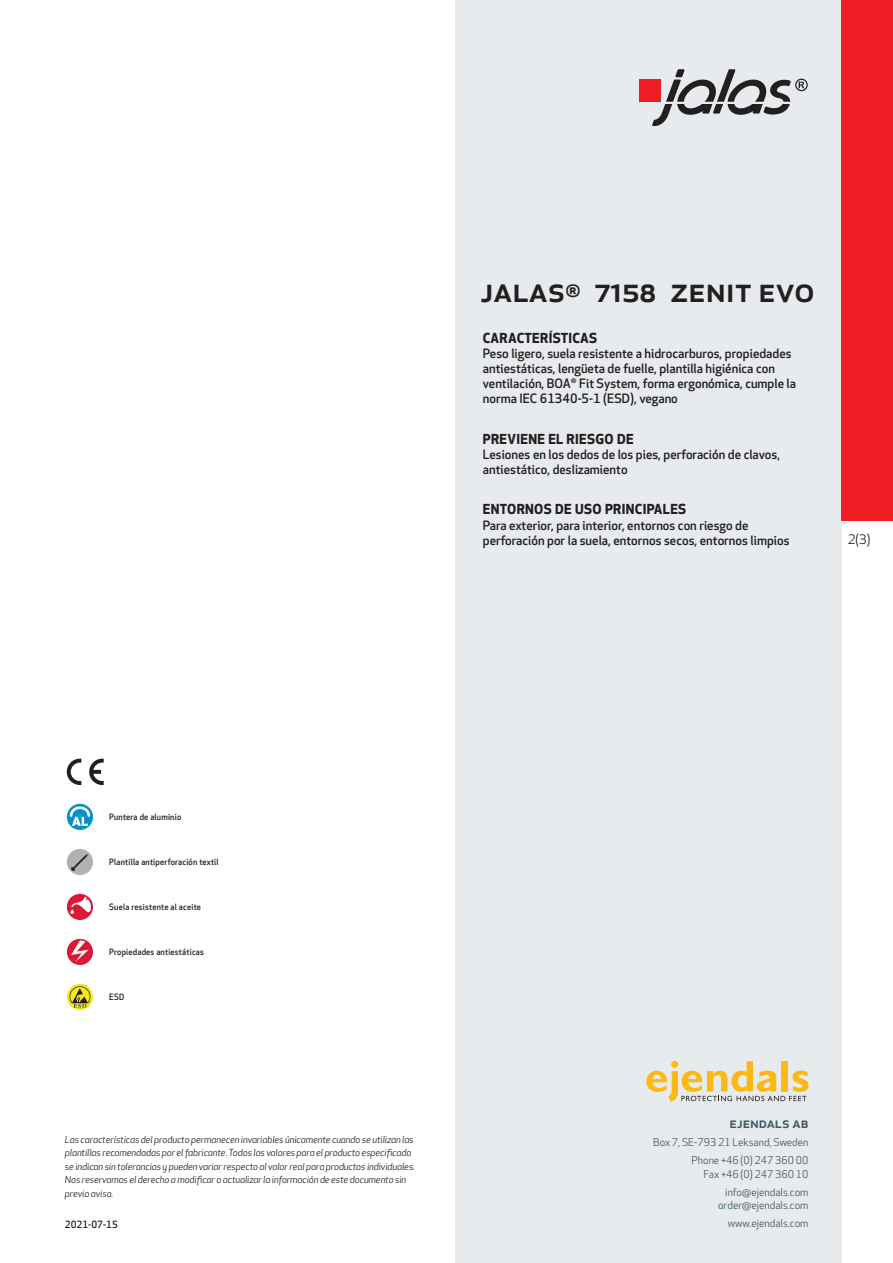
<style>
.page{position:relative;width:893px;height:1263px;background:#fff}
.page>*{position:absolute;margin:0;border:0;box-sizing:border-box;transform-origin:0 0}
.prodname{font:500 34.5px "Apex New";color:#231f20}
.t1{font:500 15px "Apex New";color:#405968}
.Funktion_body{font:700 13.5px "Apex New";letter-spacing:.025em;color:#231f20}
.t2{font:12.75px "Apex New";color:#231f20}
.Funktion_body-2{font:500 12.6px/15px "Apex New";color:#231f20}
.t3{font:10.5px/18px "Apex New";color:#405968;text-align:right}
.t4{font:500 9.75px "Apex New";color:#231f20}
.t5{font:italic 9.45px/13.5px "Apex New";letter-spacing:-.01em;color:#231f20}
.Funktion_body-3{font:500 8.55px "Apex New";letter-spacing:.025em;color:#231f20;scale:.95 1}
</style>
<div class="page">
<div style="left:455px;top:0;width:387px;height:1263px;background:#e8ebee"></div>
<svg style="left:646px;top:1061px;width:162px;height:40px"></svg>
<div style="left:842px;top:0;width:51px;height:520px;background:#ee1d23"></div>
<div style="left:639px;top:80px;width:22px;height:22px;background:#ee1d23"></div>
<svg style="left:652px;top:69px;width:156px;height:57px"></svg>
<svg style="left:67px;top:804px;width:26px;height:26px"></svg>
<svg style="left:70px;top:806px;width:20px;height:20px"></svg>
<div style="left:67px;top:849px;width:26px;height:26px;background:#b3b0b3;border-radius:50%"></div>
<svg style="left:71px;top:854px;width:17px;height:17px"></svg>
<div style="left:67px;top:894px;width:26px;height:26px;background:#db1836;border-radius:50%"></div>
<svg style="left:70px;top:897px;width:21px;height:17px"></svg>
<div style="left:67px;top:939px;width:26px;height:26px;background:#db1836;border-radius:50%"></div>
<svg style="left:71px;top:940px;width:18px;height:22px"></svg>
<svg style="left:67px;top:984px;width:26px;height:26px"></svg>
<svg style="left:70px;top:986px;width:20px;height:22px"></svg>
<svg style="left:89px;top:759px;width:15px;height:26px"></svg>
<svg style="left:67px;top:759px;width:14px;height:26px"></svg>
<p class="prodname" style="left:480px;top:266px;width:336px">JALAS<sup>®</sup> 7158 ZENIT EVO</p>
<p class="Funktion_body" style="left:483px;top:328px;width:116px">CARACTERÍSTICAS</p>
<p class="Funktion_body-2" style="left:483px;top:346px;width:315px">Peso ligero, suela resistente a hidrocarburos, propiedades antiestáticas, lengüeta de fuelle, plantilla higiénica con ventilación, BOA<sup>®</sup> Fit System, forma ergonómica, cumple la norma IEC 61340-5-1 (ESD), vegano</p>
<p class="Funktion_body" style="left:483px;top:429px;width:152px">PREVIENE EL RIESGO DE</p>
<p class="Funktion_body-2" style="left:483px;top:446px;width:299px">Lesiones en los dedos de los pies, perforación de clavos, antiestático, deslizamiento</p>
<p class="Funktion_body" style="left:483px;top:500px;width:205px">ENTORNOS DE USO PRINCIPALES</p>
<p class="Funktion_body-2" style="left:483px;top:517px;width:308px">Para exterior, para interior, entornos con riesgo de perforación por la suela, entornos secos, entornos limpios</p>
<p class="t2" style="left:848px;top:531px;width:24px">2(3)</p>
<p class="Funktion_body-3" style="left:109px;top:811px;width:77px">Puntera de aluminio</p>
<p class="Funktion_body-3" style="left:109px;top:856px;width:117px">Plantilla antiperforación textil</p>
<p class="Funktion_body-3" style="left:109px;top:901px;width:98px">Suela resistente al aceite</p>
<p class="Funktion_body-3" style="left:109px;top:946px;width:101px">Propiedades antiestáticas</p>
<p class="Funktion_body-3" style="left:109px;top:991px;width:17px">ESD</p>
<p class="t5" style="left:65px;top:1132px;width:352px">Las características del producto permanecen invariables únicamente cuando se utilizan las plantillas recomendadas por el fabricante. Todos los valores para el producto especificado se indican sin tolerancias y pueden variar respecto al valor real para productos individuales.<br>Nos reservamos el derecho a modificar o actualizar la información de este documento sin previo aviso.</p>
<p class="t4" style="left:65px;top:1218px;width:54px">2021-07-15</p>
<p class="t1" style="left:729px;top:1113px;width:80px">ejendals ab</p>
<p class="t3" style="left:653px;top:1133px;width:157px">Box 7, SE-793 21 Leksand, Sweden<br>Phone +46 (0) 247 360 00</p>
<p class="t3" style="left:703px;top:1165px;width:107px">Fax +46 (0) 247 360 10 info@ejendals.com</p>
<p class="t3" style="left:718px;top:1196px;width:92px">order@ejendals.com</p>
<p class="t3" style="left:728px;top:1215px;width:82px">www.ejendals.com</p>
</div>
